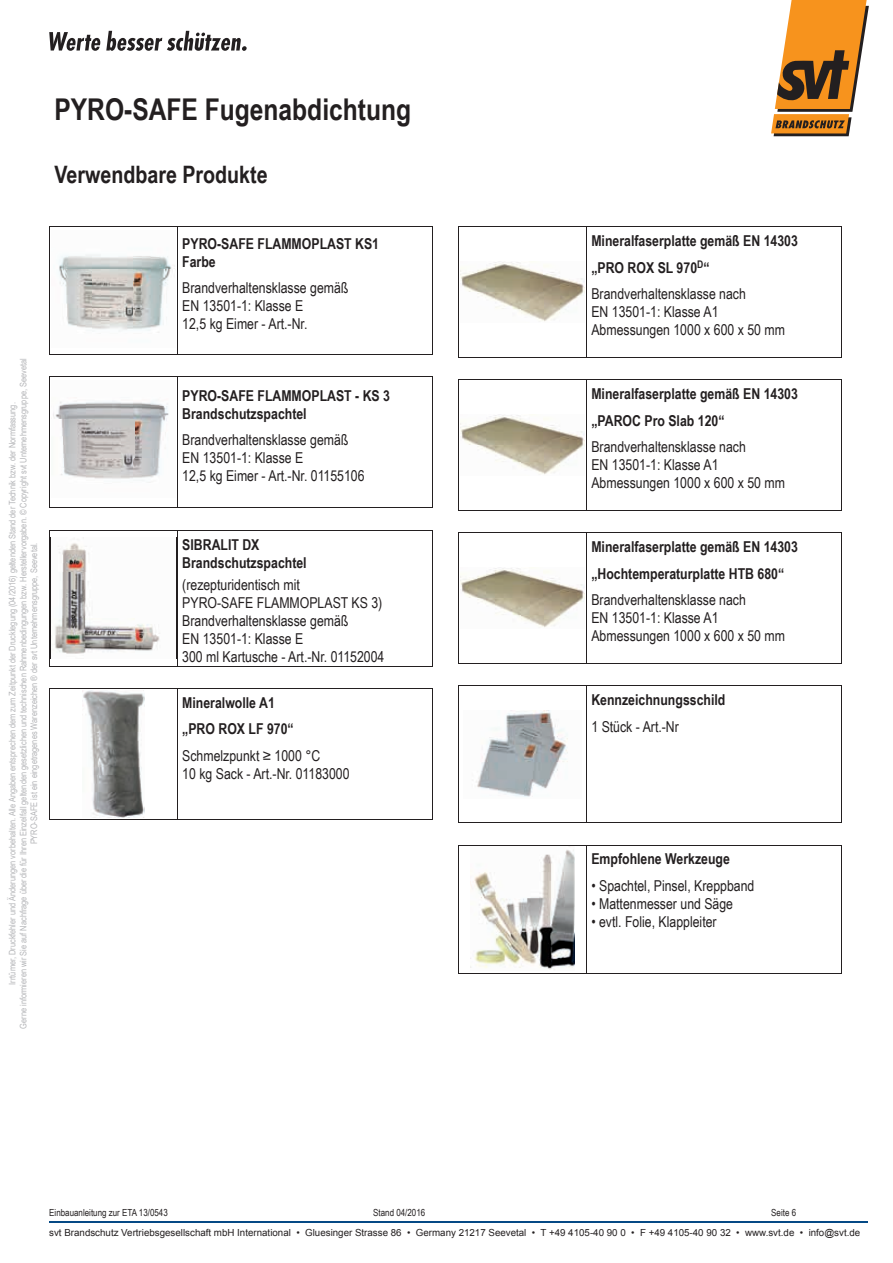
<style>
.page{position:relative;width:893px;height:1263px;background:#fff}
.page>*{position:absolute;margin:0;border:0;box-sizing:border-box;transform-origin:0 0}
.t1{font:700 30px "Arial Narrow";color:#231f20}
.t2{font:700 24px "Arial Narrow";color:#231f20}
.t3{font:15px/18px "Arial Narrow";color:#231f20}
.t4{font:700 15px/26.5px "Arial Narrow";color:#231f20}
.t5{font:9.75px "Arial";color:#231f20}
.t6{font:9.75px "Arial Narrow";color:#231f20}
.t7{font:9px/10.8px "Arial Narrow";color:#b4b5b8;text-align:center}
.s1{font-weight:400}
</style>
<div class="page">
<svg style="left:49px;top:32px;width:51px;height:19px"></svg>
<svg style="left:106px;top:31px;width:141px;height:20px"></svg>
<svg style="left:771px;top:0;width:98px;height:136px"></svg>
<hr style="left:49px;top:1221px;width:818px;height:2px;background:#054985">
<hr style="left:49px;top:226px;width:128px;height:1px;background:#231f20">
<hr style="left:49px;top:227px;width:1px;height:127px;background:#231f20">
<hr style="left:177px;top:226px;width:256px;height:1px;background:#231f20">
<hr style="left:177px;top:227px;width:1px;height:127px;background:#231f20">
<hr style="left:432px;top:227px;width:1px;height:127px;background:#231f20">
<hr style="left:49px;top:354px;width:128px;height:1px;background:#231f20">
<hr style="left:177px;top:354px;width:256px;height:1px;background:#231f20">
<img style="left:59px;top:254px;width:116px;height:79px">
<hr style="left:49px;top:376px;width:128px;height:1px;background:#231f20">
<hr style="left:49px;top:377px;width:1px;height:130px;background:#231f20">
<hr style="left:177px;top:376px;width:256px;height:1px;background:#231f20">
<hr style="left:177px;top:377px;width:1px;height:130px;background:#231f20">
<hr style="left:432px;top:377px;width:1px;height:130px;background:#231f20">
<hr style="left:49px;top:507px;width:128px;height:1px;background:#231f20">
<hr style="left:177px;top:507px;width:256px;height:1px;background:#231f20">
<img style="left:53px;top:401px;width:116px;height:82px">
<hr style="left:49px;top:530px;width:128px;height:1px;background:#231f20">
<hr style="left:49px;top:530px;width:1px;height:136px;background:#231f20">
<hr style="left:177px;top:530px;width:256px;height:1px;background:#231f20">
<hr style="left:177px;top:530px;width:1px;height:136px;background:#231f20">
<hr style="left:432px;top:530px;width:1px;height:136px;background:#231f20">
<hr style="left:49px;top:666px;width:128px;height:1px;background:#231f20">
<hr style="left:177px;top:666px;width:256px;height:1px;background:#231f20">
<img style="left:50px;top:538px;width:127px;height:120px">
<hr style="left:49px;top:688px;width:128px;height:1px;background:#231f20">
<hr style="left:49px;top:689px;width:1px;height:130px;background:#231f20">
<hr style="left:177px;top:688px;width:256px;height:1px;background:#231f20">
<hr style="left:177px;top:689px;width:1px;height:130px;background:#231f20">
<hr style="left:432px;top:689px;width:1px;height:130px;background:#231f20">
<hr style="left:49px;top:819px;width:128px;height:1px;background:#231f20">
<hr style="left:177px;top:819px;width:256px;height:1px;background:#231f20">
<img style="left:82px;top:690px;width:63px;height:127px">
<hr style="left:458px;top:226px;width:128px;height:1px;background:#231f20">
<hr style="left:458px;top:227px;width:1px;height:130px;background:#231f20">
<hr style="left:586px;top:226px;width:256px;height:1px;background:#231f20">
<hr style="left:586px;top:227px;width:1px;height:130px;background:#231f20">
<hr style="left:841px;top:227px;width:1px;height:130px;background:#231f20">
<hr style="left:458px;top:357px;width:128px;height:1px;background:#231f20">
<hr style="left:586px;top:357px;width:256px;height:1px;background:#231f20">
<img style="left:461px;top:262px;width:123px;height:60px">
<hr style="left:458px;top:379px;width:128px;height:1px;background:#231f20">
<hr style="left:458px;top:380px;width:1px;height:130px;background:#231f20">
<hr style="left:586px;top:379px;width:256px;height:1px;background:#231f20">
<hr style="left:586px;top:380px;width:1px;height:130px;background:#231f20">
<hr style="left:841px;top:380px;width:1px;height:130px;background:#231f20">
<hr style="left:458px;top:510px;width:128px;height:1px;background:#231f20">
<hr style="left:586px;top:510px;width:256px;height:1px;background:#231f20">
<img style="left:461px;top:415px;width:123px;height:60px">
<hr style="left:458px;top:532px;width:128px;height:1px;background:#231f20">
<hr style="left:458px;top:533px;width:1px;height:130px;background:#231f20">
<hr style="left:586px;top:532px;width:256px;height:1px;background:#231f20">
<hr style="left:586px;top:533px;width:1px;height:130px;background:#231f20">
<hr style="left:841px;top:533px;width:1px;height:130px;background:#231f20">
<hr style="left:458px;top:663px;width:128px;height:1px;background:#231f20">
<hr style="left:586px;top:663px;width:256px;height:1px;background:#231f20">
<img style="left:461px;top:568px;width:123px;height:60px">
<hr style="left:458px;top:686px;width:128px;height:1px;background:#231f20">
<hr style="left:458px;top:686px;width:1px;height:136px;background:#231f20">
<hr style="left:586px;top:686px;width:256px;height:1px;background:#231f20">
<hr style="left:586px;top:686px;width:1px;height:136px;background:#231f20">
<hr style="left:841px;top:686px;width:1px;height:136px;background:#231f20">
<hr style="left:458px;top:822px;width:128px;height:1px;background:#231f20">
<hr style="left:586px;top:822px;width:256px;height:1px;background:#231f20">
<img style="left:476px;top:710px;width:92px;height:87px">
<hr style="left:458px;top:845px;width:128px;height:1px;background:#231f20">
<hr style="left:458px;top:845px;width:1px;height:128px;background:#231f20">
<hr style="left:586px;top:845px;width:256px;height:1px;background:#231f20">
<hr style="left:586px;top:845px;width:1px;height:128px;background:#231f20">
<hr style="left:841px;top:845px;width:1px;height:128px;background:#231f20">
<hr style="left:458px;top:973px;width:128px;height:1px;background:#231f20">
<hr style="left:586px;top:973px;width:256px;height:1px;background:#231f20">
<img style="left:471px;top:846px;width:103px;height:124px">
<h1 class="t1" style="left:54px;top:87px;width:358px">PYRO-SAFE Fugenabdichtung</h1>
<h2 class="t2" style="left:54px;top:157px;width:215px">Verwendbare Produkte</h2>
<p class="t7" style="left:7px;top:1028px;width:672px;rotate:-90deg">Irrtümer, Druckfehler und Änderungen vorbehalten. Alle Angaben entsprechen dem zum Zeitpunkt der Drucklegung (04/2016) geltenden Stand der Technik bzw. der Normfassung.<br>Gerne informieren wir Sie auf Nachfrage über die für Ihren Einzelfall geltenden gesetzlichen und technischen Rahmenbedingungen bzw. Herstellervorgaben. © Copyright svt Unternehmensgruppe, Seevetal<br>PYRO-SAFE ist ein eingetragenes Warenzeichen ® der svt Unternehmensgruppe, Seevetal.</p>
<p class="t4" style="left:182px;top:234px;width:198px;line-height:18px">PYRO-SAFE FLAMMOPLAST KS1<br>Farbe</p>
<p class="t3" style="left:182px;top:279px;width:168px">Brandverhaltensklasse gemäß<br>EN 13501-1: Klasse E<br>12,5 kg Eimer - Art.-Nr.</p>
<p class="t4" style="left:182px;top:386px;width:209px;line-height:18px">PYRO-SAFE FLAMMOPLAST - KS 3<br>Brandschutzspachtel</p>
<p class="t3" style="left:182px;top:430px;width:184px">Brandverhaltensklasse gemäß<br>EN 13501-1: Klasse E<br>12,5 kg Eimer - Art.-Nr. 01155106</p>
<p class="t4" style="left:182px;top:534px;width:126px;line-height:18px">SIBRALIT DX<br>Brandschutzspachtel</p>
<p class="t3" style="left:182px;top:575px;width:204px">(rezepturidentisch mit<br>PYRO-SAFE FLAMMOPLAST KS 3)<br>Brandverhaltensklasse gemäß<br>EN 13501-1: Klasse E<br>300 ml Kartusche - Art.-Nr. 01152004</p>
<p class="t4" style="left:182px;top:688px;width:113px">Mineralwolle A1 „PRO ROX LF 970“</p>
<p class="t3" style="left:182px;top:746px;width:169px">Schmelzpunkt ≥ 1000 °C<br>10 kg Sack - Art.-Nr. 01183000</p>
<p class="t4" style="left:591px;top:227px;width:208px">Mineralfaserplatte gemäß EN 14303 „PRO ROX SL 970<sup>D</sup>“<br><span class="s1">Brandverhaltensklasse nach</span></p>
<p class="t3" style="left:591px;top:302px;width:195px">EN 13501-1: Klasse A1<br>Abmessungen 1000 x 600 x 50 mm</p>
<p class="t4" style="left:591px;top:380px;width:208px">Mineralfaserplatte gemäß EN 14303 „PAROC Pro Slab 120“</p>
<p class="t3" style="left:591px;top:437px;width:195px">Brandverhaltensklasse nach<br>EN 13501-1: Klasse A1<br>Abmessungen 1000 x 600 x 50 mm</p>
<p class="t4" style="left:591px;top:533px;width:208px">Mineralfaserplatte gemäß EN 14303 „Hochtemperaturplatte HTB 680“</p>
<p class="t3" style="left:591px;top:590px;width:195px">Brandverhaltensklasse nach<br>EN 13501-1: Klasse A1<br>Abmessungen 1000 x 600 x 50 mm</p>
<p class="t4" style="left:591px;top:686px;width:135px">Kennzeichnungsschild</p>
<p class="t3" style="left:591px;top:717px;width:89px">1 Stück - Art.-Nr</p>
<p class="t4" style="left:591px;top:845px;width:140px">Empfohlene Werkzeuge</p>
<p class="t3" style="left:591px;top:876px;width:164px">• Spachtel, Pinsel, Kreppband</p>
<p class="t3" style="left:591px;top:894px;width:143px">• Mattenmesser und Säge</p>
<p class="t3" style="left:591px;top:912px;width:127px">• evtl. Folie, Klappleiter</p>
<p class="t6" style="left:49px;top:1205px;width:120px">Einbauanleitung zur ETA 13/0543</p>
<p class="t6" style="left:373px;top:1205px;width:54px">Stand 04/2016</p>
<p class="t6" style="left:771px;top:1205px;width:26px">Seite 6</p>
<p class="t5" style="left:49px;top:1226px;width:813px">svt Brandschutz Vertriebsgesellschaft mbH International • Gluesinger Strasse 86 • Germany 21217 Seevetal • T +49 4105-40 90 0 • F +49 4105-40 90 32 • www.svt.de • info@svt.de</p>
</div>
